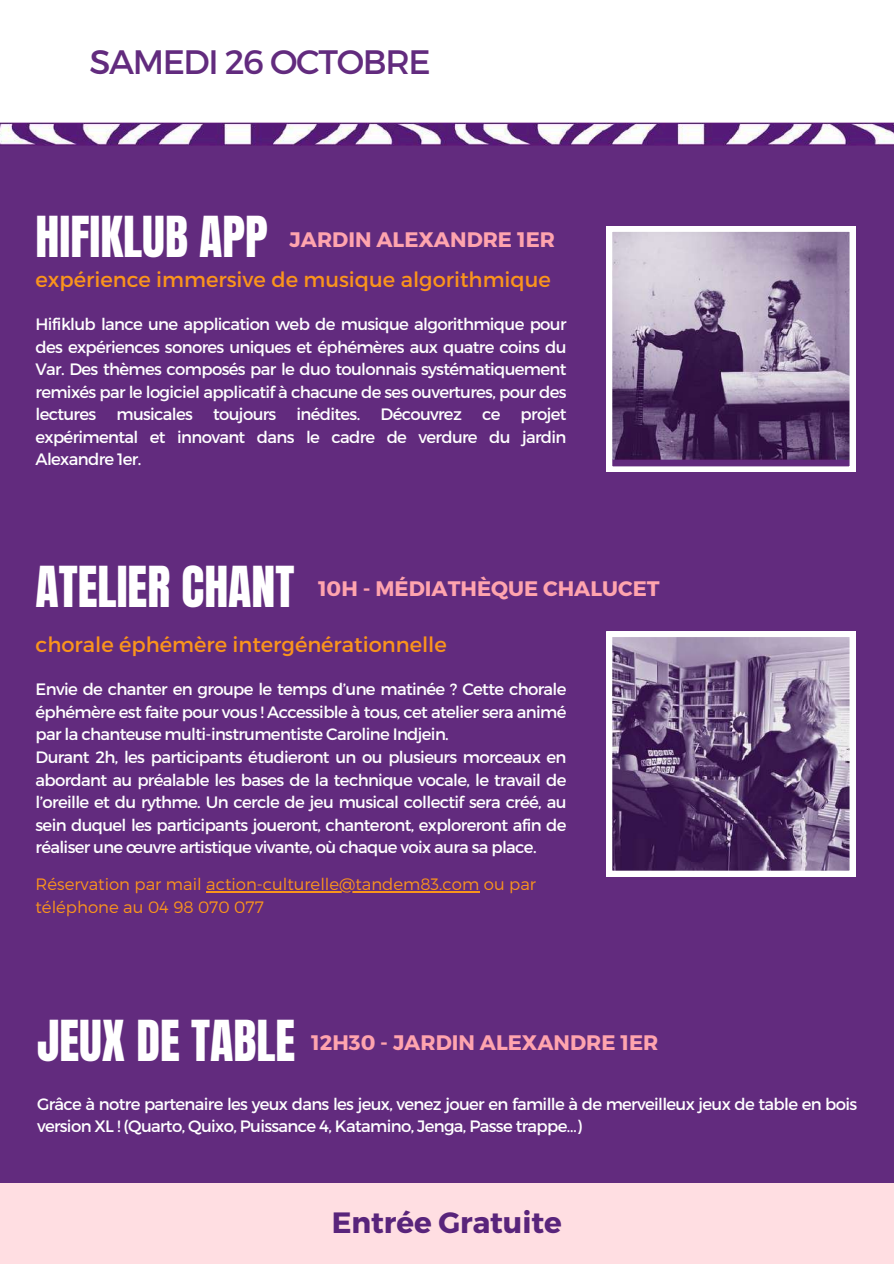
<style>
.page{position:relative;width:894px;height:1264px;background:#fff}
.page>*{position:absolute;margin:0;border:0;box-sizing:border-box;transform-origin:0 0}
.t1{font:48px "Anton";color:#fff}
.t2{font:33.9px "Montserrat";letter-spacing:-.04em;color:#622b7e}
.t3{font:700 29.4px "Montserrat";color:#59247b}
.t4{font:21px "Montserrat";color:#fa941c}
.t5{font:700 21px "Montserrat";color:#ffa4ae}
.t6{font:16.5px/22.5px "Montserrat";letter-spacing:-.04em;color:#fff}
.t7{font:300 16.5px/22.5px "Montserrat";color:#fa941c}
</style>
<div class="page">
<div style="left:0;top:0;width:893px;height:1263px;background:#622b7e"></div>
<div style="left:0;top:0;width:893px;height:122px;background:#fff"></div>
<div style="left:0;top:1182px;width:893px;height:81px;background:#ffdee2"></div>
<img style="left:0;top:122px;width:893px;height:24px">
<svg style="left:606px;top:631px;width:248px;height:245px;background:#7d678d"></svg>
<svg style="left:606px;top:226px;width:248px;height:245px;background:#9481a0"></svg>
<hr style="left:206px;top:891px;width:273px;height:1px;background:#fa941c">
<h2 class="t2" style="left:89px;top:40px;width:343px">SAMEDI 26 OCTOBRE</h2>
<h1 class="t1" style="left:36px;top:203px;width:234px">HIFIKLUB APP</h1>
<p class="t5" style="left:289px;top:225px;width:267px">JARDIN ALEXANDRE 1ER</p>
<p class="t4" style="left:36px;top:265px;width:516px">expérience immersive de musique algorithmique</p>
<p class="t6" style="left:36px;top:312px;width:532px;text-align:justify">Hifiklub lance une application web de musique algorithmique pour des expériences sonores uniques et éphémères aux quatre coins du Var. Des thèmes composés par le duo toulonnais systématiquement remixés par le logiciel applicatif à chacune de ses ouvertures, pour des lectures musicales toujours inédites. Découvrez ce projet expérimental et innovant dans le cadre de verdure du jardin Alexandre 1er.</p>
<h1 class="t1" style="left:36px;top:552px;width:260px">ATELIER CHANT</h1>
<p class="t5" style="left:318px;top:575px;width:343px">10H - MÉDIATHÈQUE CHALUCET</p>
<p class="t4" style="left:36px;top:630px;width:412px">chorale éphémère intergénérationnelle</p>
<p class="t6" style="left:36px;top:677px;width:532px">Envie de chanter en groupe le temps d’une matinée ? Cette chorale éphémère est faite pour vous ! Accessible à tous, cet atelier sera animé par la chanteuse multi-instrumentiste Caroline Indjein.<br>Durant 2h, les participants étudieront un ou plusieurs morceaux en abordant au préalable les bases de la technique vocale, le travail de l’oreille et du rythme. Un cercle de jeu musical collectif sera créé, au sein duquel les participants joueront, chanteront, exploreront afin de réaliser une œuvre artistique vivante, où chaque voix aura sa place.</p>
<p class="t7" style="left:36px;top:872px;width:502px">Réservation par mail action-culturelle@tandem83.com ou par téléphone au 04 98 070 077</p>
<h1 class="t1" style="left:37px;top:1006px;width:260px">JEUX DE TABLE</h1>
<p class="t5" style="left:311px;top:1028px;width:348px">12H30 - JARDIN ALEXANDRE 1ER</p>
<p class="t6" style="left:37px;top:1091px;width:821px">Grâce à notre partenaire les yeux dans les jeux, venez jouer en famille à de merveilleux jeux de table en bois version XL ! (Quarto, Quixo, Puissance 4, Katamino, Jenga, Passe trappe…)</p>
<h3 class="t3" style="left:331px;top:1203px;width:231px">Entrée Gratuite</h3>
</div>
